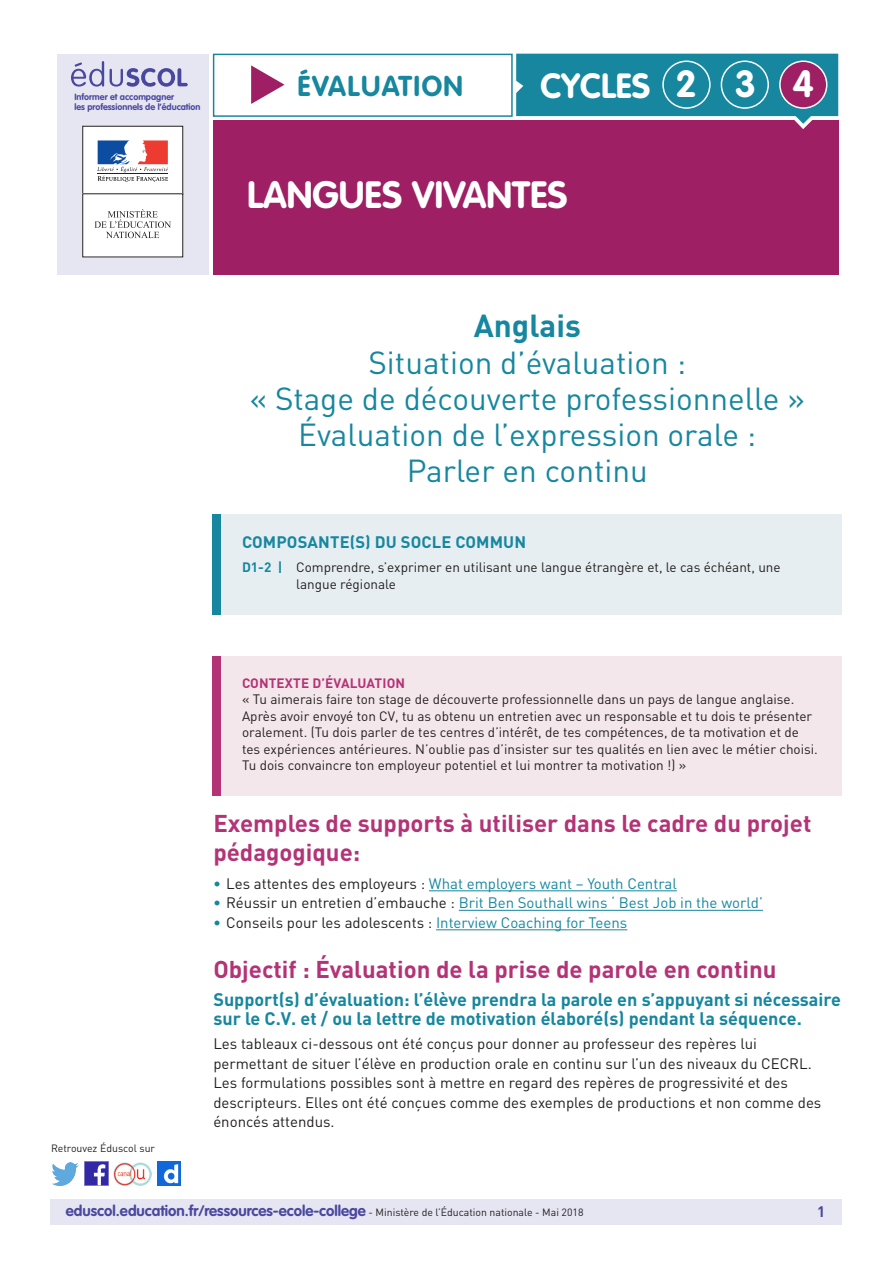
<style>
.page{position:relative;width:893px;height:1263px;background:#fff}
.page>*{position:absolute;margin:0;border:0;box-sizing:border-box;transform-origin:0 0}
.t1{font:700 37.5px "VAG Rounded Std";color:#fff}
.t2{font:700 37.2px "VAG Rounded Std";color:#fff}
.t3{font:700 34.5px "VAG Rounded Std";color:#fff}
.t4{font:31.5px/36px "DIN Pro";color:#16879f;text-align:center}
.t5{font:700 31.5px "DIN Pro";color:#16879f}
.t6{font:700 28.35px "VAG Rounded Std";letter-spacing:.05em;color:#16879f}
._03_Titre_de_niveau{font:700 24px/28.8px "DIN Pro";color:#b43376}
._04_Titre_de_niveau{font:700 18px/19.5px "DIN Pro";color:#16879f}
.t7{font:700 16.5px "DIN Pro";letter-spacing:.01em;color:#16879f}
._06_Texte_courant{font:15px/19.5px "DIN Pro";color:#231f20}
.t8{font:15px "DIN Pro";color:#16879f}
.t9{font:700 15px "VAG Rounded Std";color:#4a489e}
.t10{font:700 15px "DIN Pro";color:#4a489e}
._15_texte_encadré{font:13.5px/16.5px "DIN Pro";color:#231f20}
._03_Titre_info_conte{font:700 13.5px "DIN Pro";letter-spacing:.01em;color:#b43376}
.t11{font:10.5px "DIN Pro";color:#231f20}
.t12{font:700 9px/10.8px "VAG Rounded Std";color:#4a489e}
.s1{font-weight:700;color:#16879f}
.s2{font-weight:700}
.s3{color:#231f20}
.s4{color:#16879f}
.s5{font-family:"DIN Pro";font-weight:400;font-size:10.5px;color:#231f20}
</style>
<div class="page">
<div style="left:50px;top:1199px;width:791px;height:26px;background:#e6e5f2"></div>
<img style="left:85px;top:1162px;width:23px;height:23px">
<img style="left:51px;top:1163px;width:28px;height:22px">
<img style="left:158px;top:1162px;width:22px;height:23px">
<div style="left:213px;top:54px;width:300px;height:63px;background:#fff;border:1px solid #16879f"></div>
<div style="left:213px;top:120px;width:625px;height:154px;background:#9e1f63"></div>
<div style="left:57px;top:54px;width:152px;height:220px;background:#e6e5f2"></div>
<svg style="left:71px;top:61px;width:117px;height:26px"></svg>
<svg style="left:516px;top:54px;width:322px;height:75px"></svg>
<div style="left:662px;top:60px;width:49px;height:49px;border:1px solid #fff;border-radius:50%"></div>
<div style="left:721px;top:60px;width:48px;height:49px;border:1px solid #fff;border-radius:50%"></div>
<div style="left:780px;top:61px;width:47px;height:47px;background:#9e1f63;border-radius:50%"></div>
<div style="left:779px;top:60px;width:48px;height:49px;border:1px solid #fff;border-radius:50%"></div>
<svg style="left:251px;top:65px;width:34px;height:39px"></svg>
<div style="left:212px;top:514px;width:630px;height:100px;background:#e6eef2"></div>
<div style="left:212px;top:514px;width:9px;height:100px;background:#16879f"></div>
<img style="left:114px;top:1163px;width:38px;height:22px">
<div style="left:83px;top:126px;width:100px;height:68px;background:#fff"></div>
<div style="left:82px;top:126px;width:101px;height:69px;border:1px solid #231f20"></div>
<svg style="left:97px;top:140px;width:71px;height:42px"></svg>
<hr style="left:98px;top:173px;width:70px;height:1px;background:#231f20">
<div style="left:83px;top:194px;width:100px;height:63px;background:#fff"></div>
<div style="left:82px;top:193px;width:101px;height:64px;border:1px solid #231f20"></div>
<svg style="left:94px;top:209px;width:77px;height:29px"></svg>
<hr style="left:429px;top:890px;width:248px;height:1px;background:#16879f">
<hr style="left:459px;top:910px;width:304px;height:1px;background:#16879f">
<hr style="left:436px;top:929px;width:191px;height:1px;background:#16879f">
<div style="left:212px;top:656px;width:630px;height:140px;background:#f4e7ec"></div>
<div style="left:212px;top:656px;width:9px;height:140px;background:#b43376"></div>
<p class="t12" style="left:74px;top:91px;width:128px">Informer et accompagner<br>les professionnels de l’éducation</p>
<h3 class="t6" style="left:298px;top:69px;width:167px">ÉVALUATION</h3>
<h3 class="t3" style="left:540px;top:65px;width:111px">CYCLES</h3>
<h2 class="t2" style="left:675px;top:63px;width:140px">234</h2>
<h1 class="t1" style="left:247px;top:173px;width:322px">LANGUES VIVANTES</h1>
<p class="t11" style="left:51px;top:1141px;width:106px">Retrouvez Éduscol sur</p>
<h3 class="t5" style="left:474px;top:305px;width:109px">Anglais</h3>
<h3 class="t4" style="left:250px;top:343px;width:557px">Situation d’évaluation :<br>« Stage de découverte professionnelle »<br>Évaluation de l’expression orale :<br>Parler en continu</h3>
<p class="t7" style="left:242px;top:531px;width:286px">COMPOSANTE(S) DU SOCLE COMMUN</p>
<p class="_15_texte_encadré" style="left:296px;top:559px;width:486px;text-indent:-54px"><span class="s1">D1-2 |</span> Comprendre, s’exprimer en utilisant une langue étrangère et, le cas échéant, une langue régionale</p>
<p class="_03_Titre_info_conte" style="left:242px;top:674px;width:164px">CONTEXTE D’ÉVALUATION</p>
<p class="_15_texte_encadré" style="left:242px;top:691px;width:577px">« Tu aimerais faire ton stage de découverte professionnelle dans un pays de langue anglaise.<br>Après avoir envoyé ton CV, tu as obtenu un entretien avec un responsable et tu dois te présenter oralement. (Tu dois parler de tes centres d’intérêt, de tes compétences, de ta motivation et de tes expériences antérieures. N’oublie pas d’insister sur tes qualités en lien avec le métier choisi.<br>Tu dois convaincre ton employeur potentiel et lui montrer ta motivation !) »</p>
<p class="_03_Titre_de_niveau" style="left:213px;top:808px;width:600px">Exemples de supports à utiliser dans le cadre du projet pédagogique:</p>
<p class="t8" style="left:213px;top:874px;width:465px"><span class="s2">•</span> <span class="s3">Les attentes des employeurs :</span> What employers want – Youth Central</p>
<p class="t8" style="left:213px;top:893px;width:551px"><span class="s2">•</span> <span class="s3">Réussir un entretien d’embauche :</span> Brit Ben Southall wins ‘ Best Job in the world’</p>
<p class="_06_Texte_courant" style="left:213px;top:912px;width:415px"><span class="s1">•</span> Conseils pour les adolescents : <span class="s4">Interview Coaching for Teens</span></p>
<p class="_03_Titre_de_niveau" style="left:213px;top:954px;width:565px">Objectif : Évaluation de la prise de parole en continu</p>
<p class="_04_Titre_de_niveau" style="left:213px;top:989px;width:629px">Support(s) d’évaluation: l’élève prendra la parole en s’appuyant si nécessaire sur le C.V. et / ou la lettre de motivation élaboré(s) pendant la séquence.</p>
<p class="_06_Texte_courant" style="left:213px;top:1034px;width:609px">Les tableaux ci-dessous ont été conçus pour donner au professeur des repères lui permettant de situer l’élève en production orale en continu sur l’un des niveaux du CECRL.<br>Les formulations possibles sont à mettre en regard des repères de progressivité et des descripteurs. Elles ont été conçues comme des exemples de productions et non comme des énoncés attendus.</p>
<p class="t9" style="left:66px;top:1202px;width:519px">eduscol.education.fr/ressources-ecole-college <span class="s5">- Ministère de l’Éducation nationale - Mai 2018</span></p>
<p class="t10" style="left:817px;top:1201px;width:10px">1</p>
</div>
